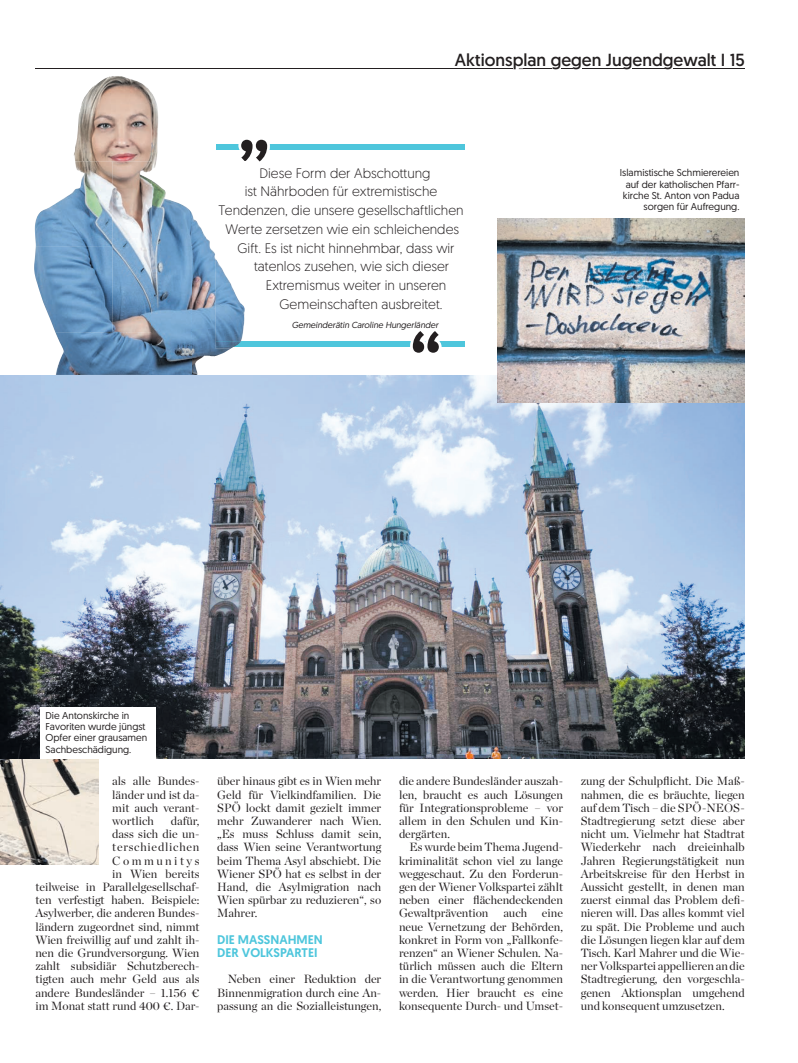
<style>
.page{position:relative;width:798px;height:1063px;background:#fff}
.page>*{position:absolute;margin:0;border:0;box-sizing:border-box;transform-origin:0 0}
.t1{font:17.5px "Geomanist";color:#231f20}
.t2{font:300 13.75px "Geomanist";color:#231f20}
.t3{font:500 12.5px/13.2px "Geomanist";color:#4ec6dc}
.t4{font:11.88px/13.2px "Chronicle Display";color:#231f20;text-align:justify}
.t5{font:10px/11.2px "Geomanist";color:#231f20;text-align:right}
.t6{font:italic 8.75px "Geomanist";color:#231f20}
</style>
<div class="page">
<div style="left:216px;top:144px;width:248px;height:6px;background:#4ec6dc"></div>
<div style="left:216px;top:341px;width:248px;height:6px;background:#4ec6dc"></div>
<svg style="left:238px;top:139px;width:32px;height:23px"></svg>
<svg style="left:410px;top:331px;width:32px;height:22px"></svg>
<hr style="left:35px;top:68px;width:477px;height:1px;background:#231f20">
<svg style="left:512px;top:68px;width:40px;height:1px"></svg>
<hr style="left:581px;top:68px;width:40px;height:1px;background:#231f20">
<hr style="left:632px;top:68px;width:30px;height:1px;background:#231f20">
<hr style="left:673px;top:68px;width:71px;height:1px;background:#231f20">
<img style="left:0;top:759px;width:98px;height:106px">
<img style="left:0;top:376px;width:744px;height:383px">
<div style="left:40px;top:707px;width:116px;height:52px;background:#fff"></div>
<img style="left:497px;top:219px;width:247px;height:183px">
<img style="left:74px;top:76px;width:78px;height:85px">
<img style="left:152px;top:94px;width:39px;height:281px">
<img style="left:34px;top:161px;width:118px;height:171px">
<img style="left:191px;top:212px;width:39px;height:163px">
<img style="left:55px;top:332px;width:97px;height:43px">
<img style="left:216px;top:259px;width:28px;height:90px">
<img style="left:216px;top:341px;width:25px;height:6px">
<h1 class="t1" style="left:454px;top:49px;width:291px">Aktionsplan gegen Jugendgewalt I 15</h1>
<p class="t2" style="left:259px;top:164px;width:172px">Diese Form der Abschottung</p>
<p class="t2" style="left:245px;top:183px;width:194px">ist Nährboden für extremistische</p>
<p class="t2" style="left:218px;top:201px;width:246px">T endenzen, die unsere gesellschaftlichen</p>
<p class="t2" style="left:225px;top:220px;width:235px">Werte zersetzen wie ein schleichendes</p>
<p class="t2" style="left:237px;top:239px;width:218px">Gift. Es ist nicht hinnehmbar, dass wir</p>
<p class="t2" style="left:254px;top:258px;width:196px">tatenlos zusehen, wie sich dieser</p>
<p class="t2" style="left:266px;top:276px;width:182px">Extremismus weiter in unseren</p>
<p class="t2" style="left:279px;top:295px;width:164px">Gemeinschaften ausbreitet.</p>
<p class="t6" style="left:291px;top:319px;width:148px">Gemeinderätin Caroline Hungerländer</p>
<p class="t5" style="left:619px;top:167px;width:121px">Islamistische Schmierereien auf der katholischen Pfarr&shy;kirche St. Anton von Padua sorgen für Aufregung.</p>
<p class="t5" style="left:45px;top:710px;width:103px;text-align:left">Die Antonskirche in<br>Favoriten wurde jüngst<br>Opfer einer grausamen<br>Sachbeschädigung.</p>
<p class="t4" style="left:112px;top:774px;width:89px">als alle Bundes&shy;länder und ist da&shy;mit auch verant&shy;wortlich</p>
<p class="t4" style="left:35px;top:813px;width:165px;text-align:right">dafür,<br>dass sich die un&shy;terschiedlichen<br>Communitys<br>in Wien bereits<br>teilweise in Parallelgesellschaf&shy;ten verfestigt haben. Beispiele:<br>Asylwerber, die anderen Bundes&shy;ländern zugeordnet sind, nimmt<br>Wien freiwillig auf und zahlt ih&shy;nen die Grundversorgung. Wien zahlt subsidiär Schutzberech&shy;tigten auch mehr Geld aus als andere Bundesländer – 1.156 € im Monat statt rund 400 €. Dar-</p>
<p class="t4" style="left:217px;top:774px;width:165px">über hinaus gibt es in Wien mehr Geld für Vielkindfamilien. Die SPÖ lockt damit gezielt immer mehr Zuwanderer nach Wien. „Es muss Schluss damit sein, dass Wien seine Verantwortung beim Thema Asyl abschiebt. Die Wiener SPÖ hat es selbst in der Hand, die Asylmigration nach Wien spürbar zu reduzieren“, so Mahrer.</p>
<p class="t3" style="left:217px;top:933px;width:107px">DIE MASSNAHMEN<br>DER VOLKSPARTEI</p>
<p class="t4" style="left:217px;top:972px;width:165px;text-indent:11px">Neben einer Reduktion der Binnenmigration durch eine An&shy;passung an die Sozialleistungen,</p>
<p class="t4" style="left:399px;top:774px;width:165px">die andere Bundesländer auszah&shy;len, braucht es auch Lösungen für Integrationsprobleme – vor allem in den Schulen und Kin&shy;dergärten.</p>
<p class="t4" style="left:399px;top:840px;width:165px;text-indent:11px">Es wurde beim Thema Jugend&shy;kriminalität schon viel zu lange weggeschaut. Zu den Forderun&shy;gen der Wiener Volkspartei zählt neben einer flächendeckenden Gewaltprävention auch eine neue Vernetzung der Behörden, konkret in Form von „Fallkonfe&shy;renzen“ an Wiener Schulen. Na&shy;türlich müssen auch die Eltern in die Verantwortung genommen werden. Hier braucht es eine konsequente Durch- und Umset-</p>
<p class="t4" style="left:580px;top:774px;width:165px">zung der Schulpflicht. Die Maß&shy;nahmen, die es bräuchte, liegen auf dem Tisch – die SPÖ-NEOS-Stadtregierung setzt diese aber nicht um. Vielmehr hat Stadtrat Wiederkehr nach dreieinhalb Jahren Regierungstätigkeit nun Arbeitskreise für den Herbst in Aussicht gestellt, in denen man zuerst einmal das Problem defi&shy;nieren will. Das alles kommt viel zu spät. Die Probleme und auch die Lösungen liegen klar auf dem Tisch. Karl Mahrer und die Wie&shy;ner Volkspartei appellieren an die Stadtregierung, den vorgeschla&shy;genen Aktionsplan umgehend und konsequent umzusetzen.</p>
</div>
